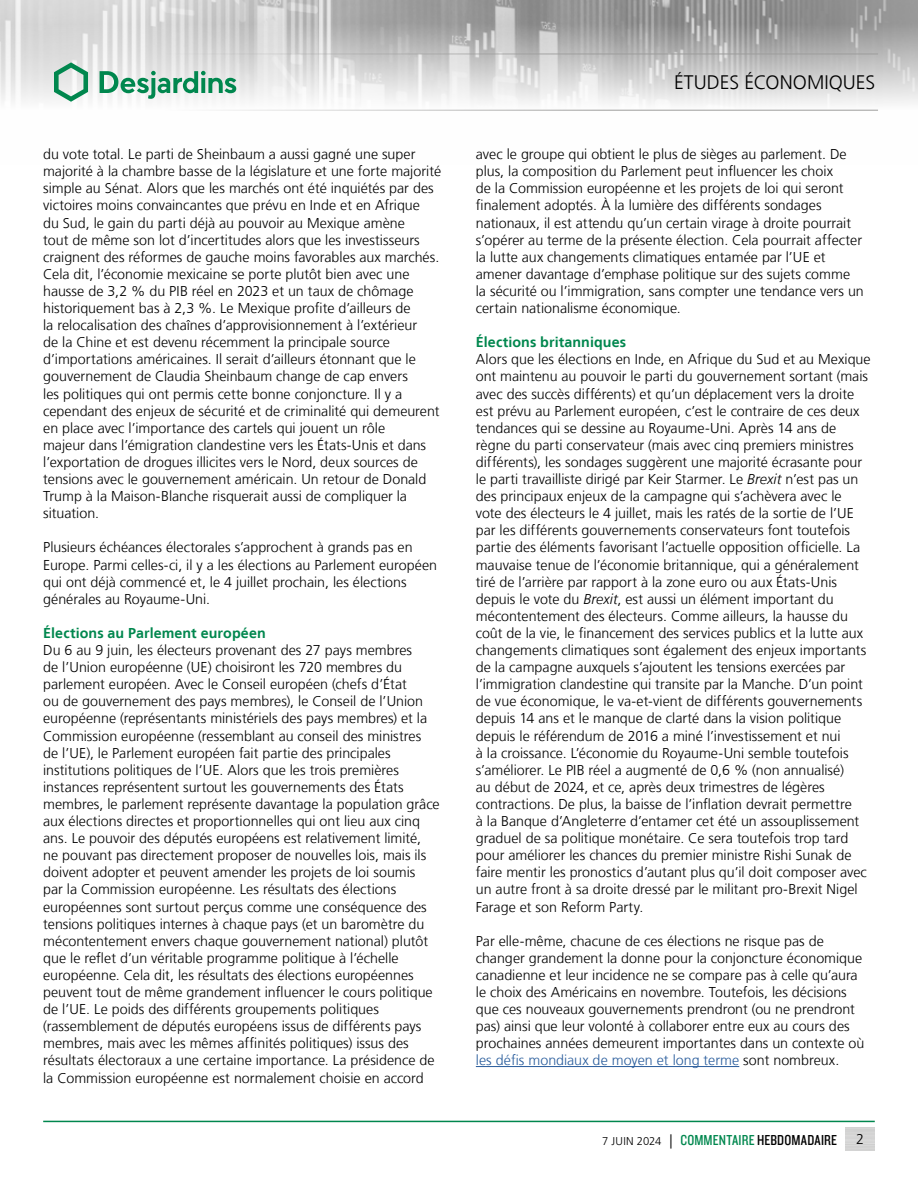
<style>
.page{position:relative;width:918px;height:1188px;background:#fff}
.page>*{position:absolute;margin:0;border:0;box-sizing:border-box;transform-origin:0 0}
.t1{font:300 19.5px "Frutiger LT";color:#000}
.t2{font:15px "Knockout 29 Junior Ltweight";letter-spacing:.01em;color:#000}
.t3{font:300 14.25px/17.1px "Frutiger LT";color:#000}
.t4{font:700 14.25px "Frutiger LT";letter-spacing:.005em;color:#00874e}
.s1{font-style:italic}
.s2{color:#275b9b}
.s3{font-family:"Frutiger LT";font-weight:300;font-size:11.25px}
.s4{font-family:"Frutiger LT";font-weight:300;font-size:14.25px}
.s5{color:#00874e}
</style>
<div class="page">
<img style="left:0;top:0;width:918px;height:110px">
<hr style="left:0;top:54px;width:878px;height:1px;background:#9d9d9c">
<hr style="left:0;top:110px;width:878px;height:1px;background:#9d9d9c">
<svg style="left:54px;top:62px;width:34px;height:40px"></svg>
<svg style="left:100px;top:71px;width:136px;height:28px"></svg>
<hr style="left:43px;top:1121px;width:832px;height:1px;background:#00874e">
<hr style="left:476px;top:1066px;width:263px;height:1px;background:#275b9b">
<p class="t3" style="left:43px;top:146px;width:399px">du vote total. Le parti de Sheinbaum a aussi gagné une super majorité à la chambre basse de la législature et une forte majorité simple au Sénat. Alors que les marchés ont été inquiétés par des victoires moins convaincantes que prévu en Inde et en Afrique<br>du Sud, le gain du parti déjà au pouvoir au Mexique amène<br>tout de même son lot d’incertitudes alors que les investisseurs craignent des réformes de gauche moins favorables aux marchés.<br>Cela dit, l’économie mexicaine se porte plutôt bien avec une hausse de 3,2 % du PIB réel en 2023 et un taux de chômage historiquement bas à 2,3 %. Le Mexique profite d’ailleurs de<br>la relocalisation des chaînes d’approvisionnement à l’extérieur<br>de la Chine et est devenu récemment la principale source d’importations américaines. Il serait d’ailleurs étonnant que le gouvernement de Claudia Sheinbaum change de cap envers<br>les politiques qui ont permis cette bonne conjoncture. Il y a cependant des enjeux de sécurité et de criminalité qui demeurent en place avec l’importance des cartels qui jouent un rôle<br>majeur dans l’émigration clandestine vers les États-Unis et dans l’exportation de drogues illicites vers le Nord, deux sources de tensions avec le gouvernement américain. Un retour de Donald Trump à la Maison-Blanche risquerait aussi de compliquer la situation.</p>
<p class="t3" style="left:43px;top:539px;width:395px">Plusieurs échéances électorales s’approchent à grands pas en Europe. Parmi celles-ci, il y a les élections au Parlement européen qui ont déjà commencé et, le 4 juillet prochain, les élections générales au Royaume-Uni.</p>
<p class="t4" style="left:43px;top:625px;width:224px">Élections au Parlement européen</p>
<p class="t3" style="left:43px;top:642px;width:398px">Du 6 au 9 juin, les électeurs provenant des 27 pays membres<br>de l’Union européenne (UE) choisiront les 720 membres du parlement européen. Avec le Conseil européen (chefs d’État<br>ou de gouvernement des pays membres), le Conseil de l’Union européenne (représentants ministériels des pays membres) et la Commission européenne (ressemblant au conseil des ministres de l’UE), le Parlement européen fait partie des principales institutions politiques de l’UE. Alors que les trois premières instances représentent surtout les gouvernements des États membres, le parlement représente davantage la population grâce aux élections directes et proportionnelles qui ont lieu aux cinq ans. Le pouvoir des députés européens est relativement limité, ne pouvant pas directement proposer de nouvelles lois, mais ils doivent adopter et peuvent amender les projets de loi soumis<br>par la Commission européenne. Les résultats des élections européennes sont surtout perçus comme une conséquence des tensions politiques internes à chaque pays (et un baromètre du mécontentement envers chaque gouvernement national) plutôt que le reflet d’un véritable programme politique à l’échelle européenne. Cela dit, les résultats des élections européennes peuvent tout de même grandement influencer le cours politique de l’UE. Le poids des différents groupements politiques (rassemblement de députés européens issus de différents pays membres, mais avec les mêmes affinités politiques) issus des résultats électoraux a une certaine importance. La présidence de la Commission européenne est normalement choisie en accord</p>
<h1 class="t1" style="left:674px;top:72px;width:203px">ÉTUDES ÉCONOMIQUES</h1>
<p class="t3" style="left:476px;top:146px;width:390px">avec le groupe qui obtient le plus de sièges au parlement. De plus, la composition du Parlement peut influencer les choix<br>de la Commission européenne et les projets de loi qui seront finalement adoptés. À la lumière des différents sondages nationaux, il est attendu qu’un certain virage à droite pourrait s’opérer au terme de la présente élection. Cela pourrait affecter la lutte aux changements climatiques entamée par l’UE et amener davantage d’emphase politique sur des sujets comme la sécurité ou l’immigration, sans compter une tendance vers un certain nationalisme économique.</p>
<p class="t4" style="left:476px;top:334px;width:152px">Élections britanniques</p>
<p class="t3" style="left:476px;top:351px;width:396px">Alors que les élections en Inde, en Afrique du Sud et au Mexique ont maintenu au pouvoir le parti du gouvernement sortant (mais avec des succès différents) et qu’un déplacement vers la droite est prévu au Parlement européen, c’est le contraire de ces deux tendances qui se dessine au Royaume-Uni. Après 14 ans de règne du parti conservateur (mais avec cinq premiers ministres différents), les sondages suggèrent une majorité écrasante pour le parti travailliste dirigé par Keir Starmer. Le <span class="s1">Brexit</span> n’est pas un des principaux enjeux de la campagne qui s’achèvera avec le vote des électeurs le 4 juillet, mais les ratés de la sortie de l’UE par les différents gouvernements conservateurs font toutefois partie des éléments favorisant l’actuelle opposition officielle. La mauvaise tenue de l’économie britannique, qui a généralement tiré de l’arrière par rapport à la zone euro ou aux États-Unis depuis le vote du <span class="s1">Brexit</span>, est aussi un élément important du mécontentement des électeurs. Comme ailleurs, la hausse du coût de la vie, le financement des services publics et la lutte aux changements climatiques sont également des enjeux importants de la campagne auxquels s’ajoutent les tensions exercées par l’immigration clandestine qui transite par la Manche. D’un point de vue économique, le va-et-vient de différents gouvernements depuis 14 ans et le manque de clarté dans la vision politique depuis le référendum de 2016 a miné l’investissement et nui<br>à la croissance. L’économie du Royaume-Uni semble toutefois s’améliorer. Le PIB réel a augmenté de 0,6 % (non annualisé)<br>au début de 2024, et ce, après deux trimestres de légères contractions. De plus, la baisse de l’inflation devrait permettre<br>à la Banque d’Angleterre d’entamer cet été un assouplissement graduel de sa politique monétaire. Ce sera toutefois trop tard pour améliorer les chances du premier ministre Rishi Sunak de faire mentir les pronostics d’autant plus qu’il doit composer avec un autre front à sa droite dressé par le militant pro-Brexit Nigel Farage et son Reform Party.</p>
<p class="t3" style="left:476px;top:933px;width:390px">Par elle-même, chacune de ces élections ne risque pas de changer grandement la donne pour la conjoncture économique canadienne et leur incidence ne se compare pas à celle qu’aura le choix des Américains en novembre. Toutefois, les décisions que ces nouveaux gouvernements prendront (ou ne prendront pas) ainsi que leur volonté à collaborer entre eux au cours des prochaines années demeurent importantes dans un contexte où <span class="s2">les défis mondiaux de moyen et long terme</span> sont nombreux.</p>
<p class="t2" style="left:602px;top:1130px;width:237px"><span class="s3">7 JUIN 2024</span> <span class="s4">|</span> <span class="s5">COMMENTAIRE</span> HEBDOMADAIRE</p>
<p class="t3" style="left:856px;top:1131px;width:9px">2</p>
</div>
